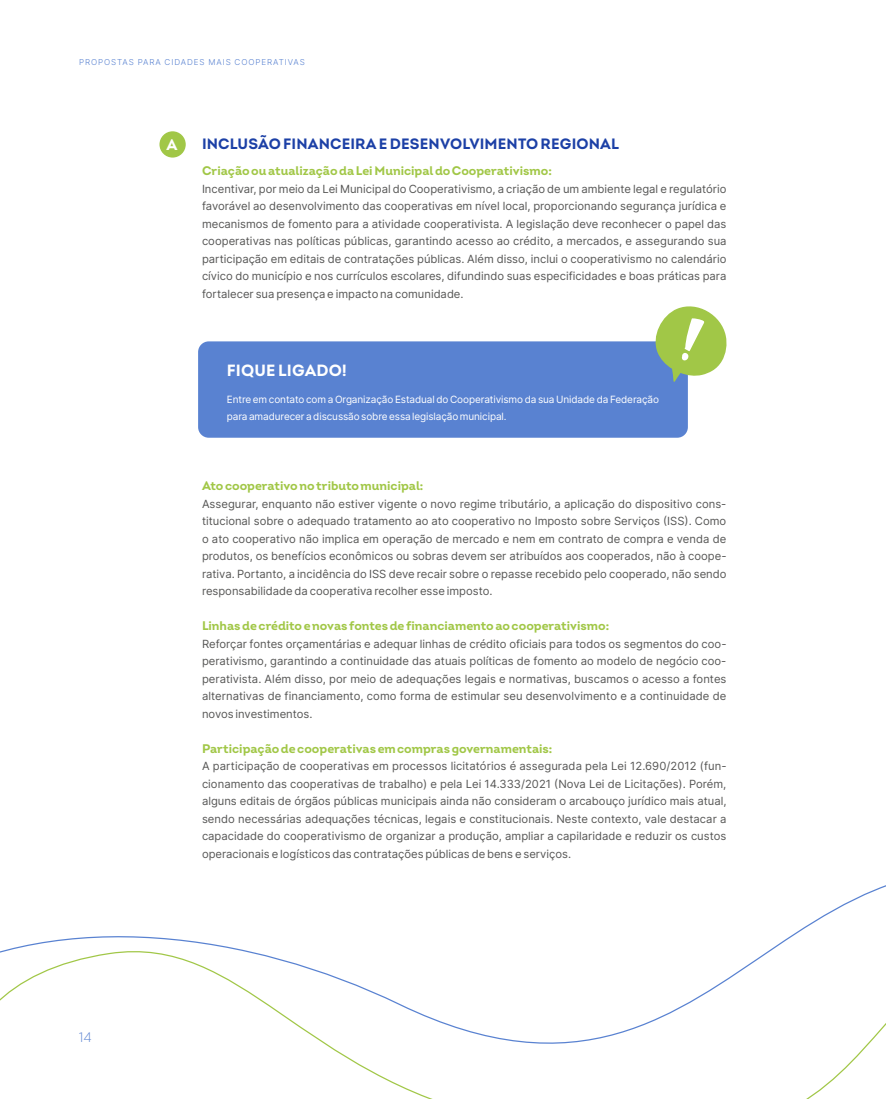
<style>
.page{position:relative;width:886px;height:1099px;background:#fff}
.page>*{position:absolute;margin:0;border:0;box-sizing:border-box;transform-origin:0 0}
.t1{font:700 16.25px "Intro";letter-spacing:.01em;color:#fff}
.t2{font:700 15.38px "Intro";color:#fff}
.t3{font:700 15px "Intro";letter-spacing:.01em;color:#1c40a6}
.t4{font:300 13.75px "Intro";color:#5982d1}
.t5{font:700 12.5px "Intro";color:#a1c747}
.t6{font:11.25px/17.5px "Inter";color:#575756;text-align:justify}
.t7{font:10px/17.5px "Inter";letter-spacing:-.01em;color:#fff}
.t8{font:8.12px "Inter";letter-spacing:.11em;color:#5982d1}
</style>
<div class="page">
<svg style="left:0;top:885px;width:886px;height:213px"></svg>
<div style="left:159px;top:131px;width:27px;height:27px;background:#a1c747;border-radius:50%"></div>
<div style="left:198px;top:341px;width:490px;height:97px;background:#5982d1;border-radius:11px"></div>
<svg style="left:651px;top:306px;width:76px;height:76px"></svg>
<p class="t8" style="left:79px;top:56px;width:227px">PROPOSTAS PARA CIDADES MAIS COOPERATIVAS</p>
<p class="t4" style="left:79px;top:1028px;width:14px">14</p>
<h2 class="t2" style="left:167px;top:135px;width:12px">A</h2>
<h3 class="t3" style="left:202px;top:134px;width:418px">INCLUSÃO FINANCEIRA E DESENVOLVIMENTO REGIONAL</h3>
<p class="t5" style="left:202px;top:163px;width:351px">Criação ou atualização da Lei Municipal do Cooperativismo:</p>
<p class="t6" style="left:202px;top:179px;width:526px">Incentivar, por meio da Lei Municipal do Cooperativismo, a criação de um ambiente legal e regulatório favorável ao desenvolvimento das cooperativas em nível local, proporcionando segurança jurídica e mecanismos de fomento para a atividade cooperativista. A legislação deve reconhecer o papel das cooperativas nas políticas públicas, garantindo acesso ao crédito, a mercados, e assegurando sua participação em editais de contratações públicas. Além disso, inclui o cooperativismo no calendário cívico do município e nos currículos escolares, difundindo suas especificidades e boas práticas para fortalecer sua presença e impacto na comunidade.</p>
<h1 class="t1" style="left:227px;top:360px;width:121px">FIQUE LIGADO!</h1>
<p class="t7" style="left:227px;top:390px;width:434px">Entre em contato com a Organização Estadual do Cooperativismo da sua Unidade da Federação para amadurecer a discussão sobre essa legislação municipal.</p>
<p class="t5" style="left:202px;top:478px;width:223px">Ato cooperativo no tributo municipal:</p>
<p class="t6" style="left:202px;top:494px;width:526px">Assegurar, enquanto não estiver vigente o novo regime tributário, a aplicação do dispositivo cons&shy;titucional sobre o adequado tratamento ao ato cooperativo no Imposto sobre Serviços (ISS). Como o ato cooperativo não implica em operação de mercado e nem em contrato de compra e venda de produtos, os benefícios econômicos ou sobras devem ser atribuídos aos cooperados, não à coope&shy;rativa. Portanto, a incidência do ISS deve recair sobre o repasse recebido pelo cooperado, não sendo responsabilidade da cooperativa recolher esse imposto.</p>
<p class="t5" style="left:202px;top:618px;width:409px">Linhas de crédito e novas fontes de financiamento ao cooperativismo:</p>
<p class="t6" style="left:202px;top:634px;width:526px">Reforçar fontes orçamentárias e adequar linhas de crédito oficiais para todos os segmentos do coo&shy;perativismo, garantindo a continuidade das atuais políticas de fomento ao modelo de negócio coo&shy;perativista. Além disso, por meio de adequações legais e normativas, buscamos o acesso a fontes alternativas de financiamento, como forma de estimular seu desenvolvimento e a continuidade de novos investimentos.</p>
<p class="t5" style="left:202px;top:740px;width:352px">Participação de cooperativas em compras governamentais:</p>
<p class="t6" style="left:202px;top:757px;width:526px">A participação de cooperativas em processos licitatórios é assegurada pela Lei 12.690/2012 (fun&shy;cionamento das cooperativas de trabalho) e pela Lei 14.333/2021 (Nova Lei de Licitações). Porém, alguns editais de órgãos públicas municipais ainda não consideram o arcabouço jurídico mais atual, sendo necessárias adequações técnicas, legais e constitucionais. Neste contexto, vale destacar a capacidade do cooperativismo de organizar a produção, ampliar a capilaridade e reduzir os custos operacionais e logísticos das contratações públicas de bens e serviços.</p>
</div>
